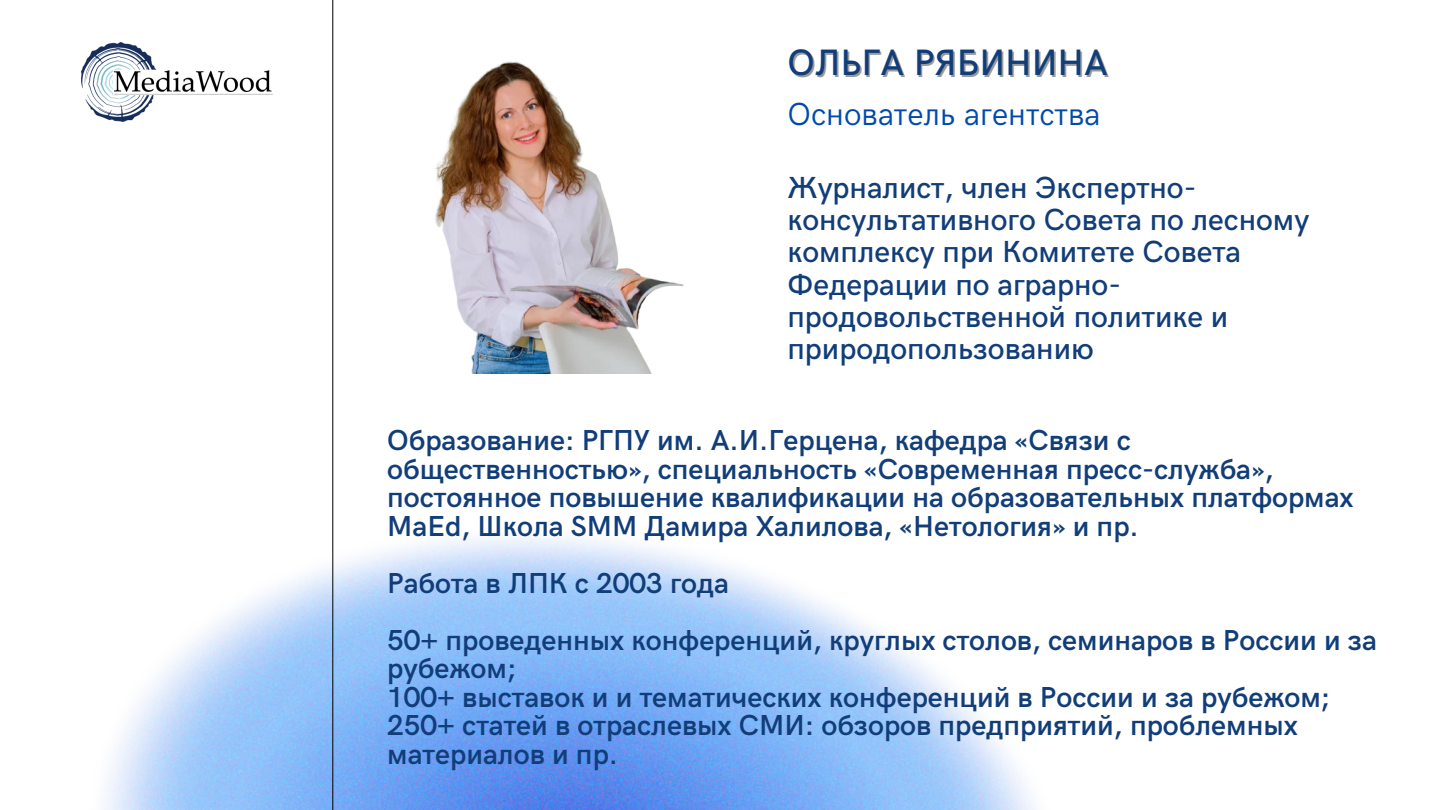
<style>
.page{position:relative;width:1440px;height:810px;background:#fff}
.page>*{position:absolute;margin:0;border:0;box-sizing:border-box;transform-origin:0 0}
.t1{font:500 36.9px "HK Grotesk";color:#113d79}
.t2{font:31.9px "HK Grotesk";color:#004aad}
.t3{font:500 30.6px/32.2px "HK Grotesk";color:#113d79}
.t4{font:600 29px/28.5px "HK Grotesk";color:#113d79}
.s1{color:rgb(0 0 0/.4)}
</style>
<div class="page">
<img style="left:104px;top:460px;width:930px;height:350px">
<hr style="left:332px;top:0;width:1px;height:810px;background:#000">
<img style="left:81px;top:42px;width:192px;height:80px">
<img style="left:435px;top:61px;width:249px;height:313px">
<p class="t1" style="left:788px;top:42px;width:322px">О<span class="s1">Л</span>ЬГА РЯБИНИНА</p>
<p class="t2" style="left:788px;top:96px;width:314px">Основатель агентства</p>
<p class="t3" style="left:788px;top:173px;width:523px">Журналист, член Экспертно&shy;консультативного Совета по лесному комплексу при Комитете Совета<br>Федерации по аграрно&shy;продовольственной политике и природопользованию</p>
<p class="t4" style="left:387px;top:427px;width:968px">Образование: РГПУ им. А.И.Герцена, кафедра «Связи с общественностью», специальность «Современная пресс-служба», постоянное повышение квалификации на образовательных платформах MaEd, Школа SMM Дамира Халилова, «Нетология» и пр.</p>
<p class="t4" style="left:387px;top:555px;width:991px;line-height:57px">Работа в ЛПК с 2003 года<br>50+ проведенных конференций, круглых столов, семинаров в России и за</p>
<p class="t4" style="left:387px;top:655px;width:945px">рубежом;<br>100+ выставок и и тематических конференций в России и за рубежом; 250+ статей в отраслевых СМИ: обзоров предприятий, проблемных материалов и пр.</p>
</div>
